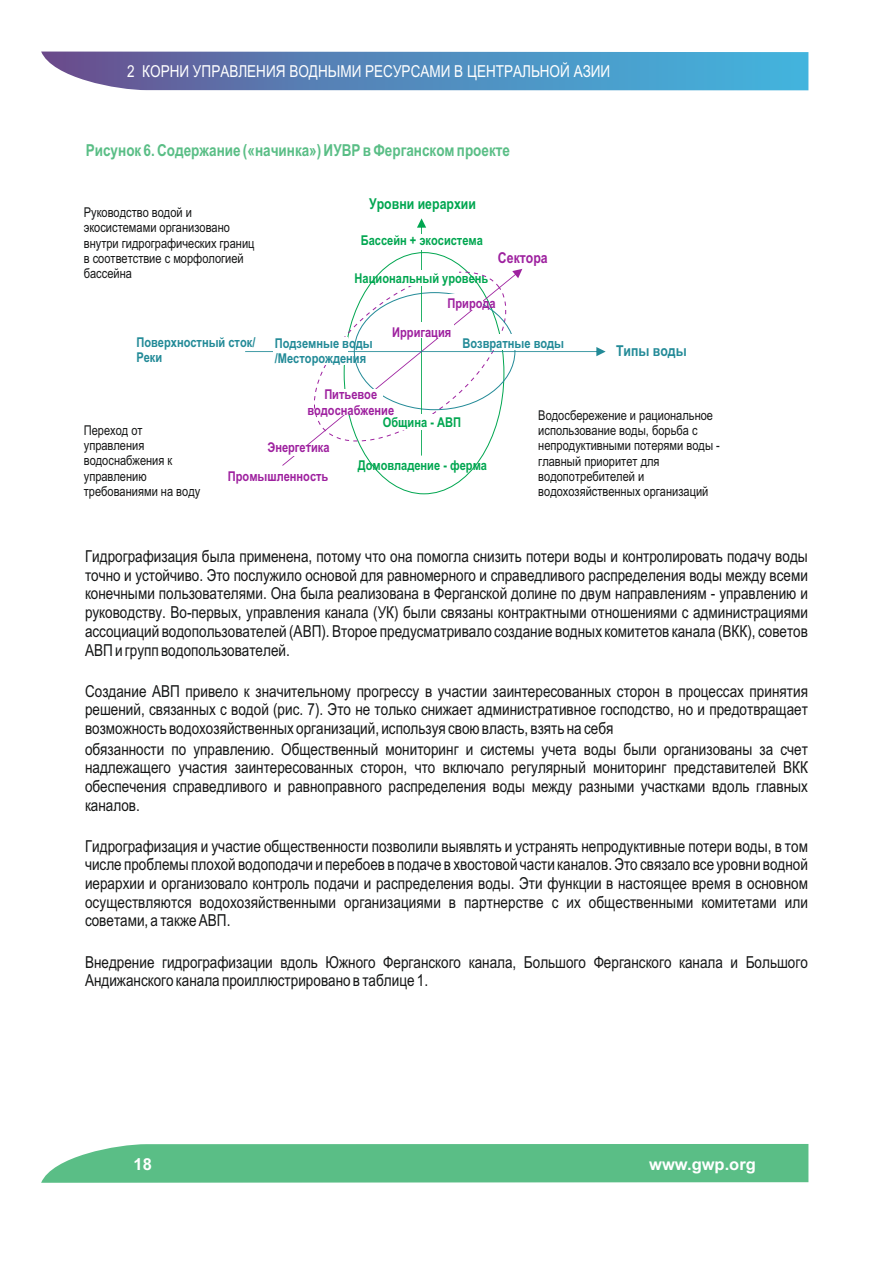
<style>
.page{position:relative;width:893px;height:1263px;background:#fff}
.page>*{position:absolute;margin:0;border:0;box-sizing:border-box;transform-origin:0 0}
.t1{font:16.5px/18.8px "Arial Narrow";color:#151616;text-align:justify}
.t2{font:700 16.5px "Arial Narrow";color:#5abe86}
.t3{font:16.5px "Arial Narrow";color:#fff}
.t4{font:700 16.5px "Arial";color:#fff}
.t5{font:700 15px "Arial Narrow";color:#00a650}
.t6{font:700 15px "Arial Narrow";color:#228a97}
.t7{font:700 15px "Arial Narrow";color:#9e219f}
.t8{font:13.5px/15.3px "Arial Narrow";color:#151616}
.t9{font:700 13.5px "Arial Narrow";color:#00a650}
.t10{font:700 13.5px/15.5px "Arial Narrow";color:#228a97}
.t11{font:700 13.5px/28.3px "Arial Narrow";color:#9e219f}
</style>
<div class="page">
<svg style="left:41px;top:1144px;width:767px;height:39px;background:#62c18c"></svg>
<svg style="left:41px;top:52px;width:767px;height:38px;background:#598dbe"></svg>
<svg style="left:245px;top:218px;width:361px;height:238px"></svg>
<div style="left:379px;top:234px;width:85px;height:16px;background:#fff"></div>
<div style="left:402px;top:270px;width:57px;height:16px;background:#fff"></div>
<div style="left:427px;top:294px;width:56px;height:16px;background:#fff"></div>
<div style="left:397px;top:322px;width:56px;height:16px;background:#fff"></div>
<div style="left:474px;top:334px;width:57px;height:16px;background:#fff"></div>
<div style="left:393px;top:414px;width:57px;height:16px;background:#fff"></div>
<div style="left:250px;top:440px;width:56px;height:16px;background:#fff"></div>
<div style="left:327px;top:389px;width:56px;height:26px;background:#fff"></div>
<div style="left:273px;top:337px;width:75px;height:28px;background:#fff"></div>
<p class="t3" style="left:127px;top:65px;width:485px">2 КОРНИ УПРАВЛЕНИЯ ВОДНЫМИ РЕСУРСАМИ В ЦЕНТРАЛЬНОЙ АЗИИ</p>
<p class="t2" style="left:86px;top:144px;width:426px">Рисунок 6. Содержание («начинка») ИУВР в Ферганском проекте</p>
<p class="t8" style="left:84px;top:206px;width:172px">Руководство водой и экосистемами организовано внутри гидрографических границ в соответствие с морфологией бассейна</p>
<p class="t5" style="left:369px;top:198px;width:108px">Уровни иерархии</p>
<p class="t9" style="left:361px;top:235px;width:124px">Бассейн + экосистема</p>
<p class="t9" style="left:355px;top:273px;width:135px">Национальный уровень</p>
<p class="t7" style="left:498px;top:252px;width:51px">Сектора</p>
<p class="t11" style="left:392px;top:291px;width:105px;text-indent:55px">Природа<br>Ирригация</p>
<p class="t10" style="left:136px;top:336px;width:121px">Поверхностный сток/<br>Реки</p>
<p class="t10" style="left:275px;top:336px;width:99px">Подземные воды /Месторождения</p>
<p class="t10" style="left:462px;top:336px;width:103px">Возвратные воды</p>
<p class="t6" style="left:616px;top:345px;width:72px">Типы воды</p>
<p class="t8" style="left:84px;top:424px;width:118px">Переход от управления водоснабжения к управлению требованиями на воду</p>
<p class="t11" style="left:307px;top:388px;width:88px;line-height:15.5px;text-align:center">Питьевое водоснабжение</p>
<p class="t11" style="left:228px;top:435px;width:103px;text-align:right">Энергетика<br>Промышленность</p>
<p class="t9" style="left:383px;top:418px;width:80px">Община - АВП</p>
<p class="t9" style="left:358px;top:460px;width:131px">Домовладение - ферма</p>
<p class="t8" style="left:538px;top:409px;width:183px">Водосбережение и рациональное использование воды, борьба с непродуктивными потерями воды - главный приоритет для водопотребителей и водохозяйственных организаций</p>
<p class="t1" style="left:85px;top:548px;width:724px">Гидрографизация была применена, потому что она помогла снизить потери воды и контролировать подачу воды точно и устойчиво. Это послужило основой для равномерного и справедливого распределения воды между всеми конечными пользователями. Она была реализована в Ферганской долине по двум направлениям - управлению и руководству. Во-первых, управления канала (УК) были связаны контрактными отношениями с администрациями ассоциаций водопользователей (АВП). Второе предусматривало создание водных комитетов канала (ВКК), советов АВП и групп водопользователей.</p>
<p class="t1" style="left:85px;top:683px;width:724px">Создание АВП привело к значительному прогрессу в участии заинтересованных сторон в процессах принятия решений, связанных с водой (рис. 7). Это не только снижает административное господство, но и предотвращает возможность водохозяйственных организаций, используя свою власть, взять на себя</p>
<p class="t1" style="left:85px;top:741px;width:724px">обязанности по управлению. Общественный мониторинг и системы учета воды были организованы за счет надлежащего участия заинтересованных сторон, что включало регулярный мониторинг представителей ВКК обеспечения справедливого и равноправного распределения воды между разными участками вдоль главных каналов.</p>
<p class="t1" style="left:85px;top:838px;width:724px">Гидрографизация и участие общественности позволили выявлять и устранять непродуктивные потери воды, в том числе проблемы плохой водоподачи и перебоев в подаче в хвостовой части каналов. Это связало все уровни водной иерархии и организовало контроль подачи и распределения воды. Эти функции в настоящее время в основном осуществляются водохозяйственными организациями в партнерстве с их общественными комитетами или советами, а также АВП.</p>
<p class="t1" style="left:85px;top:954px;width:724px">Внедрение гидрографизации вдоль Южного Ферганского канала, Большого Ферганского канала и Большого<br>Андижанского канала проиллюстрировано в таблице 1.</p>
<p class="t4" style="left:134px;top:1158px;width:20px">18</p>
<p class="t4" style="left:649px;top:1158px;width:108px">www.gwp.org</p>
</div>
